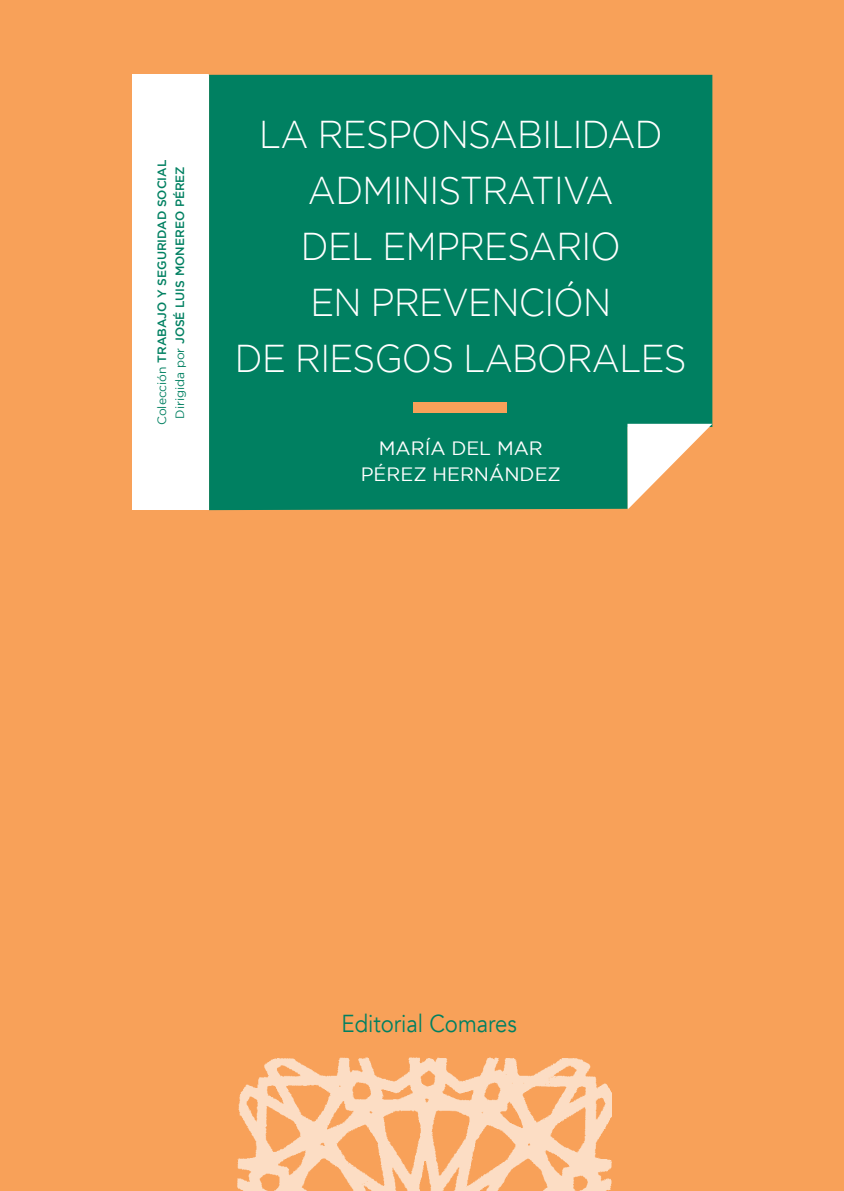
<style>
.page{position:relative;width:844px;height:1191px;background:#fff}
.page>*{position:absolute;margin:0;border:0;box-sizing:border-box;transform-origin:0 0}
.t1{font:300 38.68px/56px "Gotham";letter-spacing:-.02em;color:#fff;text-align:center;scale:.92 1}
.t2{font:24.5px "Avenir";color:#008061;scale:.9 1}
.t3{font:19.25px/26.6px "Gotham";color:#fff;text-align:center}
.t4{font:500 12.08px/18px "Gotham";color:#008061;text-align:center}
.s1{font-weight:400}
</style>
<div class="page">
<div style="left:0;top:0;width:843px;height:1191px;background:#f8a159"></div>
<img style="left:237px;top:1057px;width:374px;height:134px">
<div style="left:132px;top:75px;width:77px;height:435px;background:#fff"></div>
<div style="left:209px;top:75px;width:503px;height:435px;background:#008061"></div>
<div style="left:413px;top:403px;width:94px;height:10px;background:#f8a159"></div>
<svg style="left:627px;top:424px;width:85px;height:85px"></svg>
<p class="t4" style="left:152px;top:425px;width:267px;rotate:-90deg"><span class="s1">Colección</span> TRABAJO Y SEGURIDAD SOCIAL<br><span class="s1">Dirigida por</span> JOSÉ LUIS MONEREO PÉREZ</p>
<p class="t1" style="left:235px;top:106px;width:492px">LA RESPONSABILIDAD<br>ADMINISTRATIVA<br>DEL EMPRESARIO<br>EN PREVENCIÓN<br>DE RIESGOS LABORALES</p>
<p class="t3" style="left:360px;top:434px;width:202px">MARÍA DEL MAR<br>PÉREZ HERNÁNDEZ</p>
<p class="t2" style="left:341px;top:1009px;width:196px">Editorial Comares</p>
</div>
